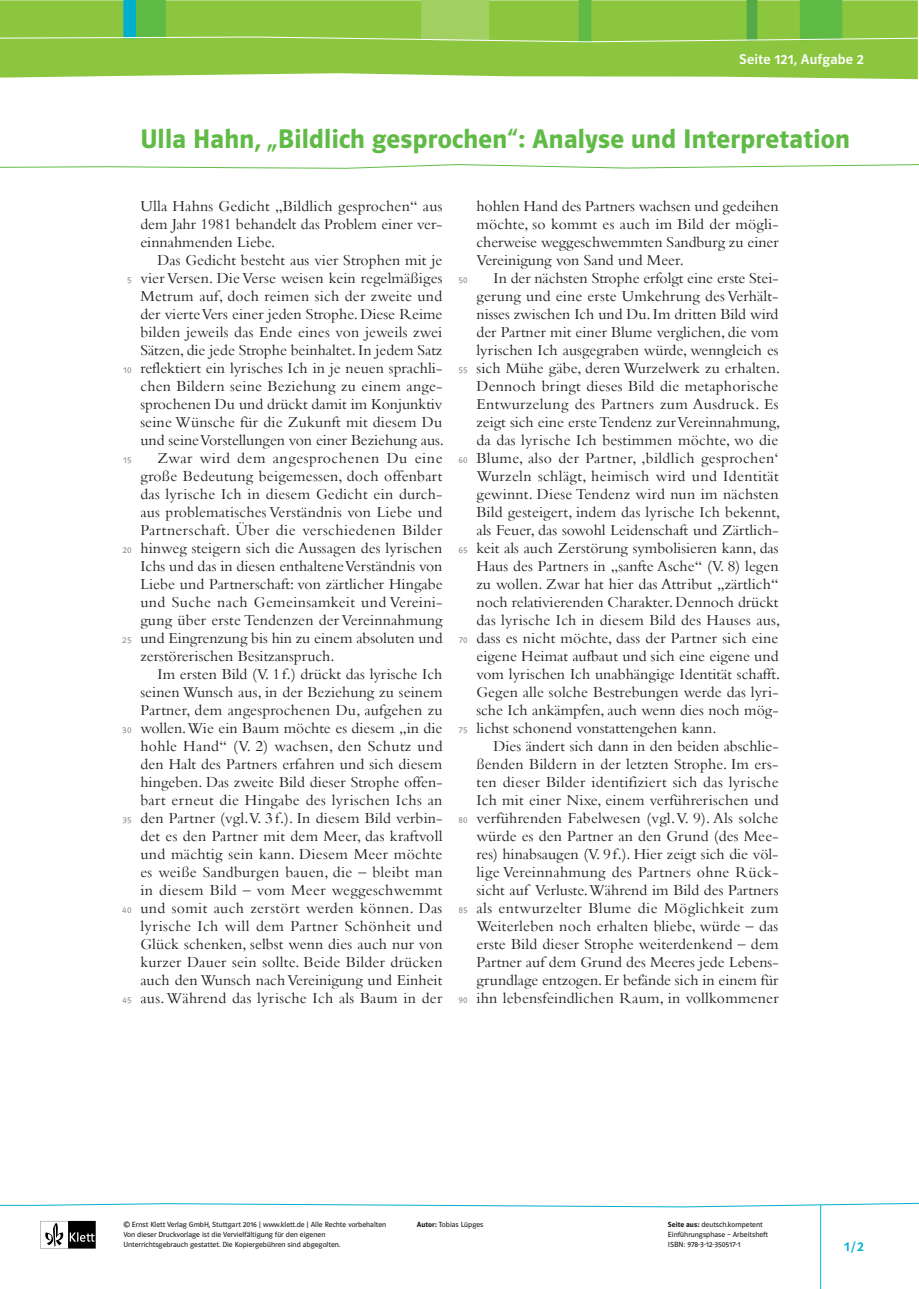
<style>
.page{position:relative;width:919px;height:1289px;background:#fff}
.page>*{position:absolute;margin:0;border:0;box-sizing:border-box;transform-origin:0 0}
.t1{font:27px "Polo ST11 K Hfett";letter-spacing:.01em;color:#60bb46}
.t2{font:15.75px/18px "Bembo";letter-spacing:.01em;color:#231f20;text-align:justify}
.t3{font:15.75px "Bembo";letter-spacing:.035em;color:#231f20}
.t4{font:14.25px "Polo ST11 K Krftg";letter-spacing:.015em;color:#fff}
.t5{font:13.5px "Polo ST11 K Krftg";color:#00b1cd}
.t6{font:9px "Polo ST11 K Buch";letter-spacing:.04em;color:#939598}
.t7{font:7.5px/10.1px "Polo ST11 K Buch";color:#231f20}
.s1{font-family:"Polo ST11 K Hfett"}
</style>
<div class="page">
<svg style="left:0;top:43px;width:917px;height:36px;background:#94ca4d"></svg>
<svg style="left:0;top:0;width:918px;height:43px;background:#89c649"></svg>
<svg style="left:40px;top:1220px;width:56px;height:28px"></svg>
<svg style="left:0;top:164px;width:918px;height:5px"></svg>
<svg style="left:0;top:1202px;width:918px;height:5px"></svg>
<hr style="left:820px;top:1204px;width:1px;height:84px;background:#00b1cd">
<p class="t4" style="left:739px;top:52px;width:126px">Seite 121, Aufgabe 2</p>
<h1 class="t1" style="left:140px;top:123px;width:711px">Ulla Hahn, „Bildlich gesprochen“: Analyse und Interpretation</h1>
<p class="t6" style="left:127px;top:275px;width:6px">5</p>
<p class="t6" style="left:123px;top:365px;width:10px">10</p>
<p class="t6" style="left:123px;top:455px;width:10px">15</p>
<p class="t6" style="left:122px;top:545px;width:11px">20</p>
<p class="t6" style="left:122px;top:635px;width:11px">25</p>
<p class="t6" style="left:122px;top:725px;width:11px">30</p>
<p class="t6" style="left:122px;top:815px;width:11px">35</p>
<p class="t6" style="left:122px;top:905px;width:11px">40</p>
<p class="t6" style="left:122px;top:995px;width:10px">45</p>
<p class="t2" style="left:140px;top:196px;width:303px">Ulla Hahns Gedicht „Bildlich gesprochen“ aus dem Jahr 1981 behandelt das Problem einer ver&shy;einnahmenden Liebe.</p>
<p class="t2" style="left:157px;top:250px;width:286px">Das Gedicht besteht aus vier Strophen mit je</p>
<p class="t2" style="left:140px;top:268px;width:303px">vier Versen. Die Verse weisen kein regelmäßiges</p>
<p class="t2" style="left:140px;top:286px;width:303px">Metrum auf, doch reimen sich der zweite und</p>
<p class="t2" style="left:140px;top:304px;width:303px">der vierte Vers einer jeden Strophe. Diese Reime</p>
<p class="t2" style="left:140px;top:322px;width:303px">bilden jeweils das Ende eines von jeweils zwei</p>
<p class="t2" style="left:140px;top:340px;width:303px">Sätzen, die jede Strophe beinhaltet. In jedem Satz</p>
<p class="t2" style="left:140px;top:358px;width:303px">reflektiert ein lyrisches Ich in je neuen sprachli-</p>
<p class="t2" style="left:140px;top:376px;width:303px">chen Bildern seine Beziehung zu einem ange-</p>
<p class="t2" style="left:140px;top:394px;width:303px">sprochenen Du und drückt damit im Konjunktiv</p>
<p class="t2" style="left:140px;top:412px;width:303px">seine Wünsche für die Zukunft mit diesem Du</p>
<p class="t2" style="left:140px;top:430px;width:305px">und seine Vorstellungen von einer Beziehung aus.</p>
<p class="t3" style="left:157px;top:448px;width:286px">Zwar wird dem angesprochenen Du eine</p>
<p class="t2" style="left:140px;top:466px;width:303px">große Bedeutung beigemessen, doch offenbart</p>
<p class="t2" style="left:140px;top:484px;width:303px">das lyrische Ich in diesem Gedicht ein durch-</p>
<p class="t2" style="left:140px;top:502px;width:303px">aus problematisches Verständnis von Liebe und</p>
<p class="t2" style="left:140px;top:520px;width:303px">Partnerschaft. Über die verschiedenen Bilder</p>
<p class="t2" style="left:140px;top:538px;width:303px">hinweg steigern sich die Aussagen des lyrischen</p>
<p class="t2" style="left:140px;top:556px;width:303px">Ichs und das in diesen enthaltene Verständnis von</p>
<p class="t2" style="left:140px;top:574px;width:304px">Liebe und Partnerschaft: von zärtlicher Hingabe</p>
<p class="t2" style="left:140px;top:592px;width:303px">und Suche nach Gemeinsamkeit und Vereini-</p>
<p class="t2" style="left:140px;top:610px;width:303px">gung über erste Tendenzen der Vereinnahmung</p>
<p class="t2" style="left:140px;top:628px;width:304px">und Eingrenzung bis hin zu einem absoluten und</p>
<p class="t2" style="left:140px;top:646px;width:196px">zerstörerischen Besitzanspruch.</p>
<p class="t2" style="left:157px;top:664px;width:286px">Im ersten Bild (V. 1 f.) drückt das lyrische Ich</p>
<p class="t2" style="left:140px;top:682px;width:303px">seinen Wunsch aus, in der Beziehung zu seinem</p>
<p class="t2" style="left:140px;top:700px;width:304px">Partner, dem angesprochenen Du, aufgehen zu</p>
<p class="t2" style="left:140px;top:718px;width:303px">wollen. Wie ein Baum möchte es diesem „in die</p>
<p class="t2" style="left:140px;top:736px;width:303px">hohle Hand“ (V. 2) wachsen, den Schutz und</p>
<p class="t2" style="left:140px;top:754px;width:303px">den Halt des Partners erfahren und sich diesem</p>
<p class="t2" style="left:140px;top:772px;width:304px">hingeben. Das zweite Bild dieser Strophe offen-</p>
<p class="t2" style="left:140px;top:790px;width:303px">bart erneut die Hingabe des lyrischen Ichs an</p>
<p class="t2" style="left:140px;top:808px;width:303px">den Partner (vgl. V. 3 f.). In diesem Bild verbin-</p>
<p class="t2" style="left:140px;top:826px;width:303px">det es den Partner mit dem Meer, das kraftvoll</p>
<p class="t2" style="left:140px;top:844px;width:303px">und mächtig sein kann. Diesem Meer möchte</p>
<p class="t2" style="left:140px;top:862px;width:304px">es weiße Sandburgen bauen, die – bleibt man</p>
<p class="t2" style="left:140px;top:880px;width:303px">in diesem Bild – vom Meer weggeschwemmt</p>
<p class="t2" style="left:140px;top:898px;width:303px">und somit auch zerstört werden können. Das</p>
<p class="t2" style="left:140px;top:916px;width:303px">lyrische Ich will dem Partner Schönheit und</p>
<p class="t2" style="left:140px;top:934px;width:304px">Glück schenken, selbst wenn dies auch nur von</p>
<p class="t2" style="left:140px;top:952px;width:304px">kurzer Dauer sein sollte. Beide Bilder drücken</p>
<p class="t2" style="left:140px;top:970px;width:303px">auch den Wunsch nach Vereinigung und Einheit</p>
<p class="t2" style="left:140px;top:988px;width:303px">aus. Während das lyrische Ich als Baum in der</p>
<p class="t6" style="left:458px;top:275px;width:11px">50</p>
<p class="t6" style="left:458px;top:365px;width:11px">55</p>
<p class="t6" style="left:458px;top:455px;width:11px">60</p>
<p class="t6" style="left:458px;top:545px;width:11px">65</p>
<p class="t6" style="left:458px;top:635px;width:10px">70</p>
<p class="t6" style="left:458px;top:725px;width:10px">75</p>
<p class="t6" style="left:458px;top:815px;width:11px">80</p>
<p class="t6" style="left:458px;top:905px;width:11px">85</p>
<p class="t6" style="left:458px;top:995px;width:11px">90</p>
<p class="t2" style="left:476px;top:196px;width:304px">hohlen Hand des Partners wachsen und gedeihen möchte, so kommt es auch im Bild der mögli&shy;cherweise weggeschwemmten Sandburg zu einer Vereinigung von Sand und Meer.</p>
<p class="t2" style="left:476px;top:268px;width:305px;text-indent:17px">In der nächsten Strophe erfolgt eine erste Stei&shy;gerung und eine erste Umkehrung des Verhält&shy;nisses zwischen Ich und Du. Im dritten Bild wird der Partner mit einer Blume verglichen, die vom lyrischen Ich ausgegraben würde, wenngleich es sich Mühe gäbe, deren Wurzelwerk zu erhalten.<br>Dennoch bringt dieses Bild die metaphorische Entwurzelung des Partners zum Ausdruck. Es zeigt sich eine erste Tendenz zur Vereinnahmung, da das lyrische Ich bestimmen möchte, wo die Blume, also der Partner, ‚bildlich gesprochen‘ Wurzeln schlägt, heimisch wird und Identität gewinnt. Diese Tendenz wird nun im nächsten Bild gesteigert, indem das lyrische Ich bekennt, als Feuer, das sowohl Leidenschaft und Zärtlich&shy;keit als auch Zerstörung symbolisieren kann, das Haus des Partners in „sanfte Asche“ (V. 8) legen zu wollen. Zwar hat hier das Attribut „zärtlich“ noch relativierenden Charakter. Dennoch drückt das lyrische Ich in diesem Bild des Hauses aus, dass es nicht möchte, dass der Partner sich eine eigene Heimat aufbaut und sich eine eigene und vom lyrischen Ich unabhängige Identität schafft.<br>Gegen alle solche Bestrebungen werde das lyri&shy;sche Ich ankämpfen, auch wenn dies noch mög&shy;lichst schonend vonstattengehen kann.</p>
<p class="t2" style="left:476px;top:737px;width:303px;text-indent:17px">Dies ändert sich dann in den beiden abschlie&shy;ßenden Bildern in der letzten Strophe. Im ers&shy;ten dieser Bilder identifiziert sich das lyrische Ich mit einer Nixe, einem verführerischen und verführenden Fabelwesen (vgl. V. 9). Als solche würde es den Partner an den Grund (des Mee&shy;res) hinabsaugen (V. 9 f.). Hier zeigt sich die völ&shy;lige Vereinnahmung des Partners ohne Rück&shy;sicht auf Verluste. Während im Bild des Partners als entwurzelter Blume die Möglichkeit zum Weiterleben noch erhalten bliebe, würde – das erste Bild dieser Strophe weiterdenkend – dem Partner auf dem Grund des Meeres jede Lebens&shy;grundlage entzogen. Er befände sich in einem für ihn lebensfeindlichen Raum, in vollkommener</p>
<p class="t7" style="left:123px;top:1219px;width:264px">© Ernst Klett Verlag GmbH, Stuttgart 2016 | www.klett.de | Alle Rechte vorbehalten<br>Von dieser Druckvorlage ist die Vervielfältigung für den eigenen<br>Unterrichtsgebrauch gestattet. Die Kopiergebühren sind abgegolten.</p>
<p class="t7" style="left:668px;top:1219px;width:102px"><span class="s1">Seite aus:</span> deutsch.kompetent<br>Einführungsphase – Arbeitsheft<br>ISBN: 978-3-12-350517-1</p>
<p class="t7" style="left:417px;top:1219px;width:68px"><span class="s1">Autor:</span> Tobias Lüpges</p>
<p class="t5" style="left:844px;top:1238px;width:21px">1/2</p>
</div>
